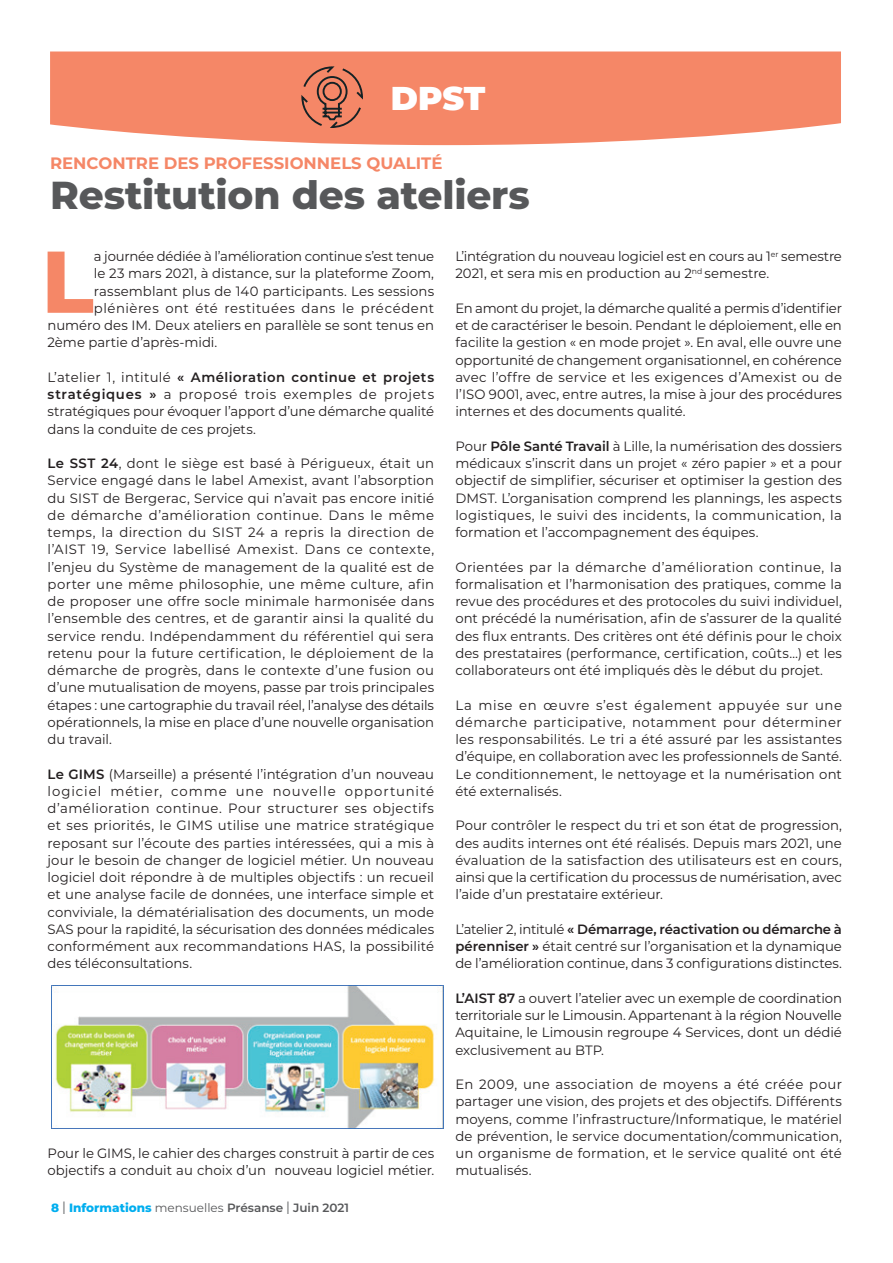
<style>
.page{position:relative;width:893px;height:1263px;background:#fff}
.page>*{position:absolute;margin:0;border:0;box-sizing:border-box;transform-origin:0 0}
.Article_1er_paragrap{font:800 87.45px "Montserrat";color:#f58767}
.Titre{font:800 39px "Montserrat";letter-spacing:-.005em;color:#57585a}
.t1{font:900 33px "Montserrat";color:#fff}
.SurtitreDPST{font:700 16.5px "Montserrat";color:#f58767}
.Article_Paragraphes{font:13.5px/17.2px "Montserrat";color:#231f20;text-align:justify}
.Article_1er_paragrap-2{font:13.5px "Montserrat";color:#231f20}
.Article_1er_paragrap-3{font:13.5px "Montserrat";letter-spacing:.04em;color:#231f20}
.t2{font:600 12px "Montserrat";color:#57585a}
.s1{font-weight:600}
.s2{font-weight:800;color:#00aeef}
.s3{font-weight:400;font-size:16.8px}
.s4{font-weight:400}
</style>
<div class="page">
<svg style="left:50px;top:52px;width:791px;height:93px;background:#f59072"></svg>
<svg style="left:300px;top:65px;width:64px;height:64px;background:#cc745b"></svg>
<img style="left:51px;top:986px;width:393px;height:143px">
<h3 class="t1" style="left:391px;top:73px;width:96px">DPST</h3>
<p class="SurtitreDPST" style="left:50px;top:151px;width:394px">RENCONTRE DES PROFESSIONNELS QUALITÉ</p>
<p class="Titre" style="left:50px;top:167px;width:481px">Restitution des ateliers</p>
<p class="Article_1er_paragrap" style="left:42px;top:218px;width:54px">L</p>
<p class="Article_1er_paragrap-2" style="left:94px;top:247px;width:342px">a journée dédiée à l’amélioration continue s’est tenue</p>
<p class="Article_1er_paragrap-2" style="left:94px;top:264px;width:342px">le 23 mars 2021, à distance, sur la plateforme Zoom,</p>
<p class="Article_1er_paragrap-2" style="left:94px;top:281px;width:342px">rassemblant plus de 140 participants. Les sessions</p>
<p class="Article_1er_paragrap-3" style="left:94px;top:299px;width:342px">plénières ont été restituées dans le précédent</p>
<p class="Article_1er_paragrap-2" style="left:48px;top:316px;width:388px">numéro des IM. Deux ateliers en parallèle se sont tenus en</p>
<p class="Article_1er_paragrap-2" style="left:48px;top:333px;width:171px">2ème partie d’après-midi.</p>
<p class="Article_Paragraphes" style="left:48px;top:368px;width:388px">L’atelier 1, intitulé <span class="s1">« Amélioration continue et projets stratégiques »</span> a proposé trois exemples de projets stratégiques pour évoquer l’apport d’une démarche qualité dans la conduite de ces projets.</p>
<p class="Article_Paragraphes" style="left:48px;top:454px;width:388px"><span class="s1">Le SST 24</span>, dont le siège est basé à Périgueux, était un Service engagé dans le label Amexist, avant l’absorption du SIST de Bergerac, Service qui n’avait pas encore initié de démarche d’amélioration continue. Dans le même temps, la direction du SIST 24 a repris la direction de l’AIST 19, Service labellisé Amexist. Dans ce contexte, l’enjeu du Système de management de la qualité est de porter une même philosophie, une même culture, afin de proposer une offre socle minimale harmonisée dans l’ensemble des centres, et de garantir ainsi la qualité du service rendu. Indépendamment du référentiel qui sera retenu pour la future certification, le déploiement de la démarche de progrès, dans le contexte d’une fusion ou d’une mutualisation de moyens, passe par trois principales étapes : une cartographie du travail réel, l’analyse des détails opérationnels, la mise en place d’une nouvelle organisation du travail.</p>
<p class="Article_Paragraphes" style="left:48px;top:765px;width:388px"><span class="s1">Le GIMS</span> (Marseille) a présenté l’intégration d’un nouveau logiciel métier, comme une nouvelle opportunité d’amélioration continue. Pour structurer ses objectifs et ses priorités, le GIMS utilise une matrice stratégique reposant sur l’écoute des parties intéressées, qui a mis à jour le besoin de changer de logiciel métier. Un nouveau logiciel doit répondre à de multiples objectifs : un recueil et une analyse facile de données, une interface simple et conviviale, la dématérialisation des documents, un mode SAS pour la rapidité, la sécurisation des données médicales conformément aux recommandations HAS, la possibilité des téléconsultations.</p>
<p class="Article_Paragraphes" style="left:48px;top:1144px;width:388px">Pour le GIMS, le cahier des charges construit à partir de ces objectifs a conduit au choix d’un nouveau logiciel métier.</p>
<p class="t2" style="left:51px;top:1199px;width:300px"><span class="s2">8</span> <span class="s3">l</span> <span class="s2">Informations</span> <span class="s4">mensuelles</span> Présanse <span class="s3">l</span> Juin 2021</p>
<p class="Article_Paragraphes" style="left:455px;top:247px;width:388px">L’intégration du nouveau logiciel est en cours au 1<sup>er</sup> semestre<br>2021, et sera mis en production au 2<sup>nd</sup> semestre.</p>
<p class="Article_Paragraphes" style="left:455px;top:299px;width:388px">En amont du projet, la démarche qualité a permis d’identifier et de caractériser le besoin. Pendant le déploiement, elle en facilite la gestion « en mode projet ». En aval, elle ouvre une opportunité de changement organisationnel, en cohérence avec l’offre de service et les exigences d’Amexist ou de l’ISO 9001, avec, entre autres, la mise à jour des procédures internes et des documents qualité.</p>
<p class="Article_Paragraphes" style="left:455px;top:437px;width:388px">Pour <span class="s1">Pôle Santé Travail</span> à Lille, la numérisation des dossiers médicaux s’inscrit dans un projet « zéro papier » et a pour objectif de simplifier, sécuriser et optimiser la gestion des DMST. L’organisation comprend les plannings, les aspects logistiques, le suivi des incidents, la communication, la formation et l’accompagnement des équipes.</p>
<p class="Article_Paragraphes" style="left:455px;top:558px;width:388px">Orientées par la démarche d’amélioration continue, la formalisation et l’harmonisation des pratiques, comme la revue des procédures et des protocoles du suivi individuel, ont précédé la numérisation, afin de s’assurer de la qualité des flux entrants. Des critères ont été définis pour le choix des prestataires (performance, certification, coûts…) et les collaborateurs ont été impliqués dès le début du projet.</p>
<p class="Article_Paragraphes" style="left:455px;top:696px;width:388px">La mise en œuvre s’est également appuyée sur une démarche participative, notamment pour déterminer les responsabilités. Le tri a été assuré par les assistantes d’équipe, en collaboration avec les professionnels de Santé.<br>Le conditionnement, le nettoyage et la numérisation ont été externalisés.</p>
<p class="Article_Paragraphes" style="left:455px;top:816px;width:388px">Pour contrôler le respect du tri et son état de progression, des audits internes ont été réalisés. Depuis mars 2021, une évaluation de la satisfaction des utilisateurs est en cours, ainsi que la certification du processus de numérisation, avec l’aide d’un prestataire extérieur.</p>
<p class="Article_Paragraphes" style="left:455px;top:920px;width:388px">L’atelier 2, intitulé <span class="s1">« Démarrage, réactivation ou démarche à pérenniser »</span> était centré sur l’organisation et la dynamique de l’amélioration continue, dans 3 configurations distinctes.</p>
<p class="Article_Paragraphes" style="left:455px;top:989px;width:388px"><span class="s1">L’AIST 87</span> a ouvert l’atelier avec un exemple de coordination territoriale sur le Limousin. Appartenant à la région Nouvelle Aquitaine, le Limousin regroupe 4 Services, dont un dédié exclusivement au BTP.</p>
<p class="Article_Paragraphes" style="left:455px;top:1075px;width:388px">En 2009, une association de moyens a été créée pour partager une vision, des projets et des objectifs. Différents moyens, comme l’infrastructure/Informatique, le matériel de prévention, le service documentation/communication, un organisme de formation, et le service qualité ont été mutualisés.</p>
</div>
